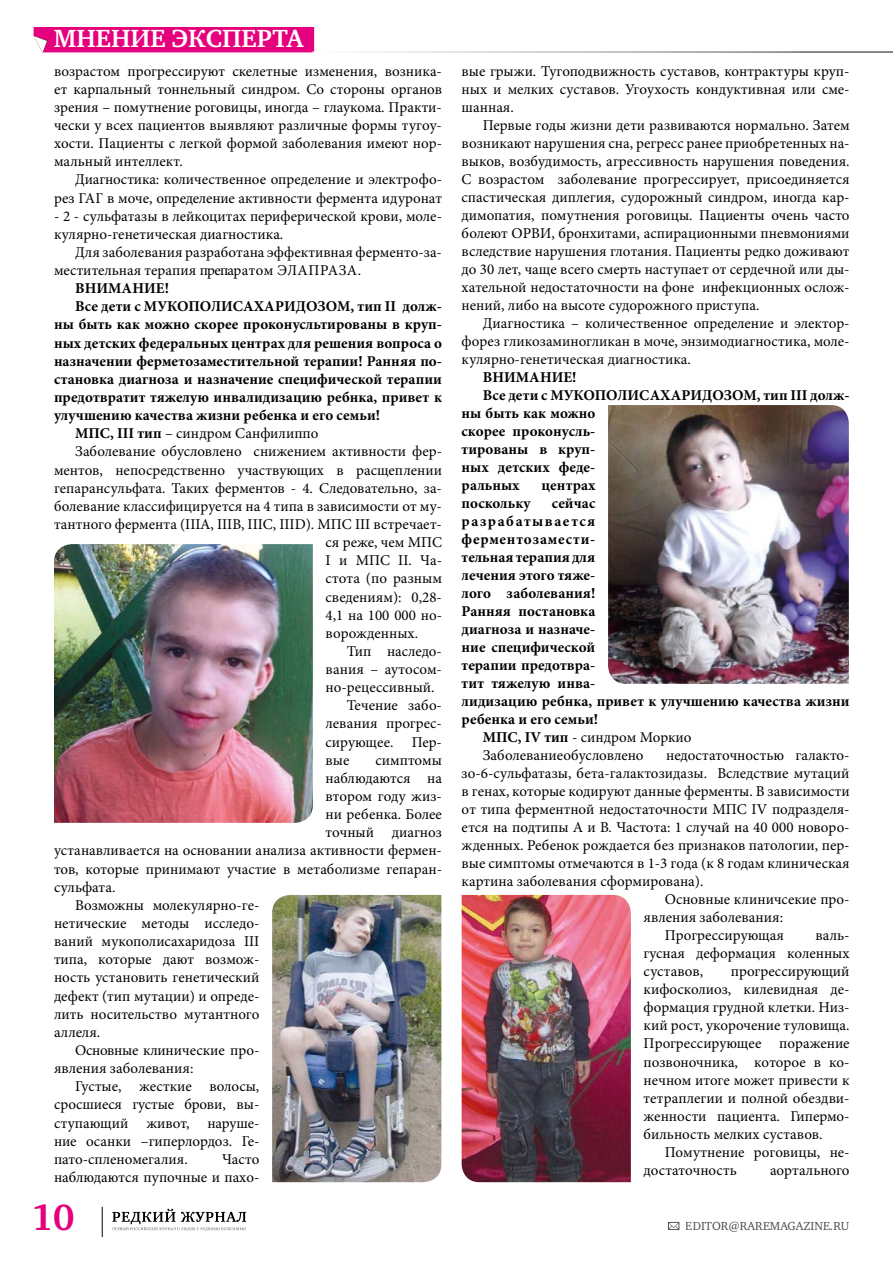
<style>
.page{position:relative;width:893px;height:1263px;background:#fff}
.page>*{position:absolute;margin:0;border:0;box-sizing:border-box;transform-origin:0 0}
.t1{font:700 37.5px "Charter ITC";color:#e5007d}
.t2{font:700 25.5px "Charter ITC";color:#fff}
.t3{font:15px/18px "Minion Pro";color:#000;text-align:justify}
.t4{font:700 15px "Minion Pro";color:#000}
.t5{font:700 15px "Minion Pro";letter-spacing:.05em;color:#000}
.t6{font:700 15px "Minion Pro";letter-spacing:.105em;color:#000}
.t7{font:12px "Charter ITC";color:#000}
.s1{font-weight:700}
</style>
<div class="page">
<svg style="left:668px;top:1222px;width:11px;height:8px"></svg>
<hr style="left:102px;top:1207px;width:1px;height:30px;background:#000">
<svg style="left:112px;top:1209px;width:134px;height:22px"></svg>
<img style="left:54px;top:544px;width:259px;height:279px">
<img style="left:462px;top:895px;width:169px;height:287px">
<img style="left:608px;top:405px;width:241px;height:279px">
<img style="left:272px;top:895px;width:169px;height:287px">
<svg style="left:34px;top:27px;width:859px;height:26px"></svg>
<h2 class="t2" style="left:54px;top:23px;width:251px">МНЕНИЕ ЭКСПЕРТА</h2>
<p class="t3" style="left:54px;top:62px;width:389px">возрастом прогрессируют скелетные изменения, возника&shy;ет карпальный тоннельный синдром. Со стороны органов зрения – помутнение роговицы, иногда – глаукома. Практи&shy;чески у всех пациентов выявляют различные формы тугоу&shy;хости. Пациенты с легкой формой заболевания имеют нор&shy;мальный интеллект.</p>
<p class="t3" style="left:54px;top:171px;width:389px;text-align:right">Диагностика: количественное определение и электрофо&shy;рез ГАГ в моче, определение активности фермента идуронат</p>
<p class="t3" style="left:54px;top:207px;width:389px">- 2 - сульфатазы в лейкоцитах периферической крови, моле&shy;кулярно-генетическая диагностика.</p>
<p class="t3" style="left:54px;top:243px;width:389px;text-indent:21px">Для заболевания разработана эффективная ферменто-за&shy;местительная терапия препаратом ЭЛАПРАЗА.</p>
<p class="t4" style="left:75px;top:278px;width:95px">ВНИМАНИЕ!</p>
<p class="t4" style="left:75px;top:296px;width:368px">Все дети с МУКОПОЛИСАХАРИДОЗОМ, тип II долж-</p>
<p class="t4" style="left:54px;top:314px;width:389px">ны быть как можно скорее проконусльтированы в круп-</p>
<p class="t4" style="left:54px;top:332px;width:389px">ных детских федеральных центрах для решения вопроса о</p>
<p class="t4" style="left:54px;top:350px;width:389px">назначении ферметозаместительной терапии! Ранняя по-</p>
<p class="t4" style="left:54px;top:368px;width:389px">становка диагноза и назначение специфической терапии</p>
<p class="t4" style="left:54px;top:387px;width:389px">предотвратит тяжелую инвалидизацию ребнка, привет к</p>
<p class="t4" style="left:54px;top:405px;width:328px">улучшению качества жизни ребенка и его семьи!</p>
<p class="t3" style="left:75px;top:425px;width:245px"><span class="s1">МПС, III тип</span> – синдром Санфилиппо</p>
<p class="t3" style="left:75px;top:443px;width:368px">Заболевание обусловлено снижением активности фер-</p>
<p class="t3" style="left:54px;top:461px;width:389px">ментов, непосредственно участвующих в расщеплении</p>
<p class="t3" style="left:54px;top:479px;width:389px">гепарансульфата. Таких ферментов - 4. Следовательно, за-</p>
<p class="t3" style="left:54px;top:497px;width:389px">болевание классифицируется на 4 типа в зависимости от му-</p>
<p class="t3" style="left:54px;top:515px;width:389px">тантного фермента (IIIA, IIIB, IIIC, IIID). МПС III встречает-</p>
<p class="t3" style="left:326px;top:533px;width:118px">ся реже, чем МПС</p>
<p class="t3" style="left:326px;top:551px;width:118px">I и МПС II. Ча-</p>
<p class="t3" style="left:326px;top:570px;width:118px">стота (по разным</p>
<p class="t3" style="left:326px;top:588px;width:118px">сведениям): 0,28-</p>
<p class="t3" style="left:326px;top:606px;width:118px">4,1 на 100 000 но-</p>
<p class="t3" style="left:326px;top:624px;width:94px">ворожденных.</p>
<p class="t3" style="left:347px;top:642px;width:97px">Тип наследо-</p>
<p class="t3" style="left:326px;top:660px;width:118px">вания – аутосом-</p>
<p class="t3" style="left:326px;top:678px;width:111px">но-рецессивный.</p>
<p class="t3" style="left:347px;top:697px;width:97px">Течение забо-</p>
<p class="t3" style="left:326px;top:715px;width:118px">левания прогрес-</p>
<p class="t3" style="left:326px;top:733px;width:118px">сирующее. Пер-</p>
<p class="t3" style="left:326px;top:751px;width:25px">вые</p>
<p class="t3" style="left:375px;top:751px;width:68px">симптомы</p>
<p class="t3" style="left:326px;top:769px;width:118px">наблюдаются на</p>
<p class="t3" style="left:326px;top:787px;width:118px">втором году жиз-</p>
<p class="t3" style="left:326px;top:805px;width:118px">ни ребенка. Более</p>
<p class="t3" style="left:326px;top:823px;width:118px">точный диагноз</p>
<p class="t3" style="left:54px;top:842px;width:389px">устанавливается на основании анализа активности фермен-</p>
<p class="t3" style="left:54px;top:860px;width:389px">тов, которые принимают участие в метаболизме гепаран-</p>
<p class="t3" style="left:54px;top:878px;width:63px">сульфата.</p>
<p class="t3" style="left:75px;top:896px;width:186px">Возможны молекулярно-ге-</p>
<p class="t3" style="left:54px;top:914px;width:207px">нетические методы исследо-</p>
<p class="t3" style="left:54px;top:932px;width:207px">ваний мукополисахаридоза III</p>
<p class="t3" style="left:54px;top:950px;width:207px">типа, которые дают возмож-</p>
<p class="t3" style="left:54px;top:969px;width:207px">ность установить генетический</p>
<p class="t3" style="left:54px;top:987px;width:207px">дефект (тип мутации) и опреде-</p>
<p class="t3" style="left:54px;top:1005px;width:207px">лить носительство мутантного</p>
<p class="t3" style="left:54px;top:1023px;width:48px">аллеля.</p>
<p class="t3" style="left:75px;top:1041px;width:186px">Основные клинические про-</p>
<p class="t3" style="left:54px;top:1059px;width:141px">явления заболевания:</p>
<p class="t3" style="left:75px;top:1077px;width:186px">Густые, жесткие волосы,</p>
<p class="t3" style="left:54px;top:1096px;width:207px">сросшиеся густые брови, вы-</p>
<p class="t3" style="left:54px;top:1114px;width:207px">ступающий живот, наруше-</p>
<p class="t3" style="left:54px;top:1132px;width:207px">ние осанки –гиперлордоз. Ге-</p>
<p class="t3" style="left:54px;top:1150px;width:135px">пато-спленомегалия.</p>
<p class="t3" style="left:54px;top:1150px;width:207px;text-align:right">Часто<br>наблюдаются пупочные и пахо-</p>
<h1 class="t1" style="left:32px;top:1194px;width:44px">10</h1>
<p class="t3" style="left:462px;top:62px;width:389px">вые грыжи. Тугоподвижность суставов, контрактуры круп&shy;ных и мелких суставов. Угоухость кондуктивная или сме&shy;шанная.</p>
<p class="t3" style="left:462px;top:116px;width:389px;text-indent:21px">Первые годы жизни дети развиваются нормально. Затем возникают нарушения сна, регресс ранее приобретенных на&shy;выков, возбудимость, агрессивность нарушения поведения.<br>С возрастом заболевание прогрессирует, присоединяется спастическая диплегия, судорожный синдром, иногда кар&shy;димопатия, помутнения роговицы. Пациенты очень часто болеют ОРВИ, бронхитами, аспирационными пневмониями вследствие нарушения глотания. Пациенты редко доживают до 30 лет, чаще всего смерть наступает от сердечной или ды&shy;хательной недостаточности на фоне инфекционных ослож&shy;нений, либо на высоте судорожного приступа.</p>
<p class="t3" style="left:462px;top:314px;width:389px;text-indent:21px">Диагностика – количественное определение и электор&shy;форез гликозаминогликан в моче, энзимодиагностика, моле&shy;кулярно-генетическая диагностика.</p>
<p class="t4" style="left:483px;top:366px;width:95px">ВНИМАНИЕ!</p>
<p class="t4" style="left:483px;top:384px;width:368px">Все дети с МУКОПОЛИСАХАРИДОЗОМ, тип III долж-</p>
<p class="t4" style="left:462px;top:402px;width:135px">ны быть как можно</p>
<p class="t4" style="left:462px;top:420px;width:135px">скорее проконусль-</p>
<p class="t4" style="left:462px;top:438px;width:135px">тированы в круп-</p>
<p class="t4" style="left:462px;top:457px;width:135px">ных детских феде-</p>
<p class="t4" style="left:462px;top:475px;width:59px">ральных</p>
<p class="t4" style="left:541px;top:475px;width:55px">центрах</p>
<p class="t4" style="left:462px;top:493px;width:70px">поскольку</p>
<p class="t4" style="left:552px;top:493px;width:45px">сейчас</p>
<p class="t6" style="left:462px;top:511px;width:135px">разрабатывается</p>
<p class="t5" style="left:462px;top:529px;width:135px">ферментозамести-</p>
<p class="t4" style="left:462px;top:547px;width:135px">тельная терапия для</p>
<p class="t4" style="left:462px;top:565px;width:135px">лечения этого тяже-</p>
<p class="t4" style="left:462px;top:583px;width:135px">лого заболевания!</p>
<p class="t4" style="left:462px;top:601px;width:135px">Ранняя постановка</p>
<p class="t4" style="left:462px;top:619px;width:135px">диагноза и назначе-</p>
<p class="t4" style="left:462px;top:637px;width:135px">ние специфической</p>
<p class="t4" style="left:462px;top:655px;width:135px">терапии предотвра-</p>
<p class="t4" style="left:462px;top:673px;width:135px">тит тяжелую инва-</p>
<p class="t4" style="left:462px;top:691px;width:389px">лидизацию ребнка, привет к улучшению качества жизни</p>
<p class="t4" style="left:462px;top:709px;width:138px">ребенка и его семьи!</p>
<p class="t3" style="left:483px;top:728px;width:210px"><span class="s1">МПС, IV тип</span> - синдром Моркио</p>
<p class="t3" style="left:483px;top:746px;width:162px">Заболеваниеобусловлено</p>
<p class="t3" style="left:666px;top:746px;width:185px">недостаточностью галакто-</p>
<p class="t3" style="left:462px;top:764px;width:389px">зо-6-сульфатазы, бета-галактозидазы. Вследствие мутаций</p>
<p class="t3" style="left:462px;top:782px;width:389px">в генах, которые кодируют данные ферменты. В зависимости</p>
<p class="t3" style="left:462px;top:800px;width:389px">от типа ферментной недостаточности МПС IV подразделя-</p>
<p class="t3" style="left:462px;top:818px;width:389px">ется на подтипы A и B. Частота: 1 случай на 40 000 новоро-</p>
<p class="t3" style="left:462px;top:836px;width:389px">жденных. Ребенок рождается без признаков патологии, пер-</p>
<p class="t3" style="left:462px;top:854px;width:389px">вые симптомы отмечаются в 1-3 года (к 8 годам клиническая</p>
<p class="t3" style="left:462px;top:872px;width:243px">картина заболевания сформирована).</p>
<p class="t3" style="left:665px;top:891px;width:186px">Основные клиничсекие про-</p>
<p class="t3" style="left:644px;top:909px;width:141px">явления заболевания:</p>
<p class="t3" style="left:665px;top:927px;width:121px">Прогрессирующая</p>
<p class="t3" style="left:644px;top:927px;width:207px;text-indent:172px">валь&shy;гусная деформация коленных суставов,</p>
<p class="t3" style="left:644px;top:963px;width:207px;text-indent:87px">прогрессирующий кифосколиоз, килевидная де&shy;формация грудной клетки. Низ&shy;кий рост, укорочение туловища.<br>Прогрессирующее поражение позвоночника, которое в ко&shy;нечном итоге может привести к тетраплегии и полной обездви&shy;женности пациента. Гипермо&shy;бильность мелких суставов.</p>
<p class="t3" style="left:644px;top:1143px;width:207px;text-indent:21px">Помутнение роговицы, не&shy;достаточность</p>
<p class="t3" style="left:770px;top:1161px;width:81px">аортального</p>
<p class="t7" style="left:686px;top:1218px;width:165px">EDITOR@RAREMAGAZINE.RU</p>
</div>
